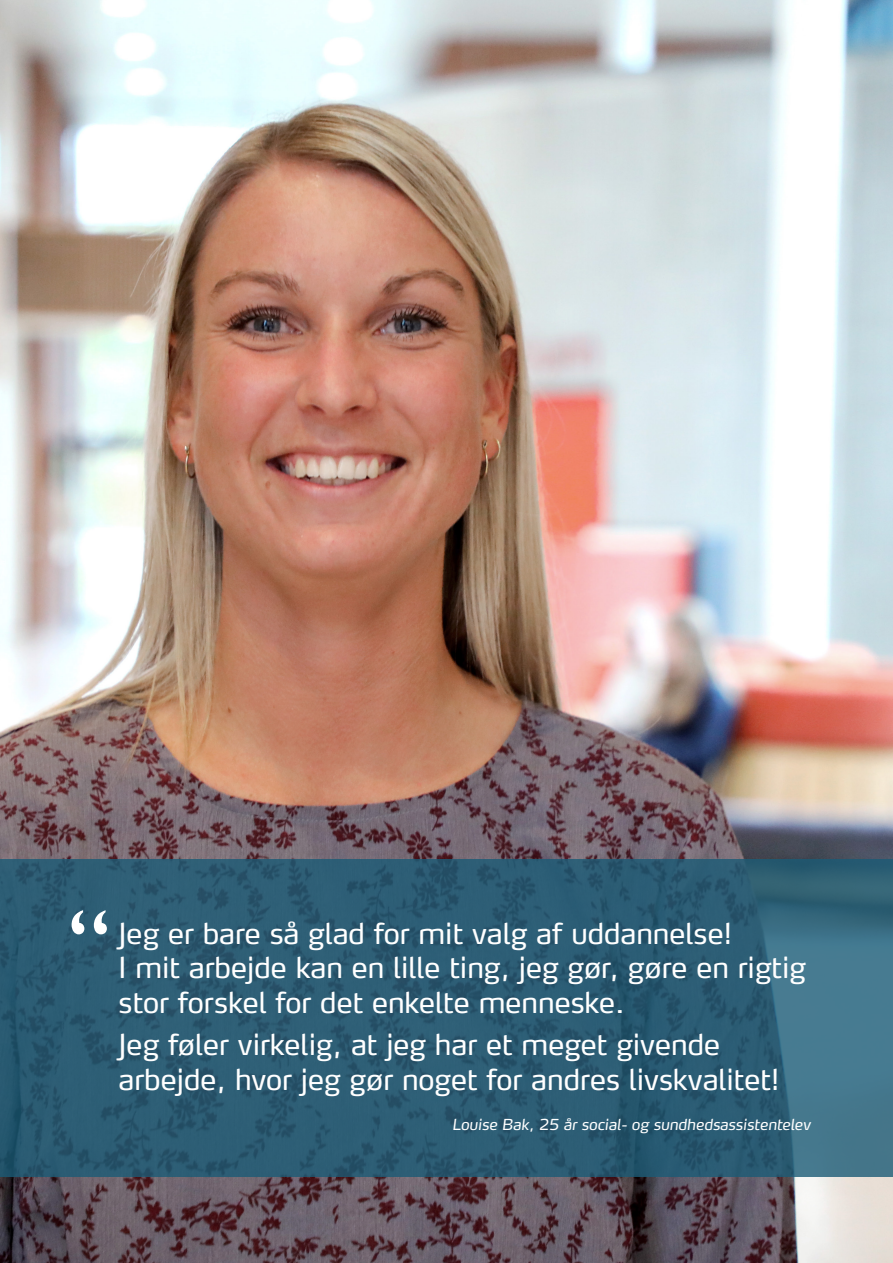
<style>
.page{position:relative;width:893px;height:1263px;background:#fff}
.page>*{position:absolute;margin:0;border:0;box-sizing:border-box;transform-origin:0 0}
.t1{font:100.05px "Gill Sans";color:#fff}
.underrubrik{font:28.5px/34.2px "Max LF";color:#fff}
.Brød{font:italic 15px "Max LF";color:#fff}
</style>
<div class="page">
<img style="left:0;top:0;width:893px;height:1263px">
<svg style="left:0;top:859px;width:893px;height:317px;background:#2d5d74"></svg>
<p class="t1" style="left:68px;top:887px;width:44px">“</p>
<p class="underrubrik" style="left:119px;top:916px;width:689px">Jeg er bare så glad for mit valg af uddannelse!<br>I mit arbejde kan en lille ting, jeg gør, gøre en rigtig stor forskel for det enkelte menneske.</p>
<p class="underrubrik" style="left:119px;top:1027px;width:662px">Jeg føler virkelig, at jeg har et meget givende arbejde, hvor jeg gør noget for andres livskvalitet!</p>
<p class="Brød" style="left:452px;top:1114px;width:360px">Louise Bak, 25 år social- og sundhedsassistentelev</p>
</div>
